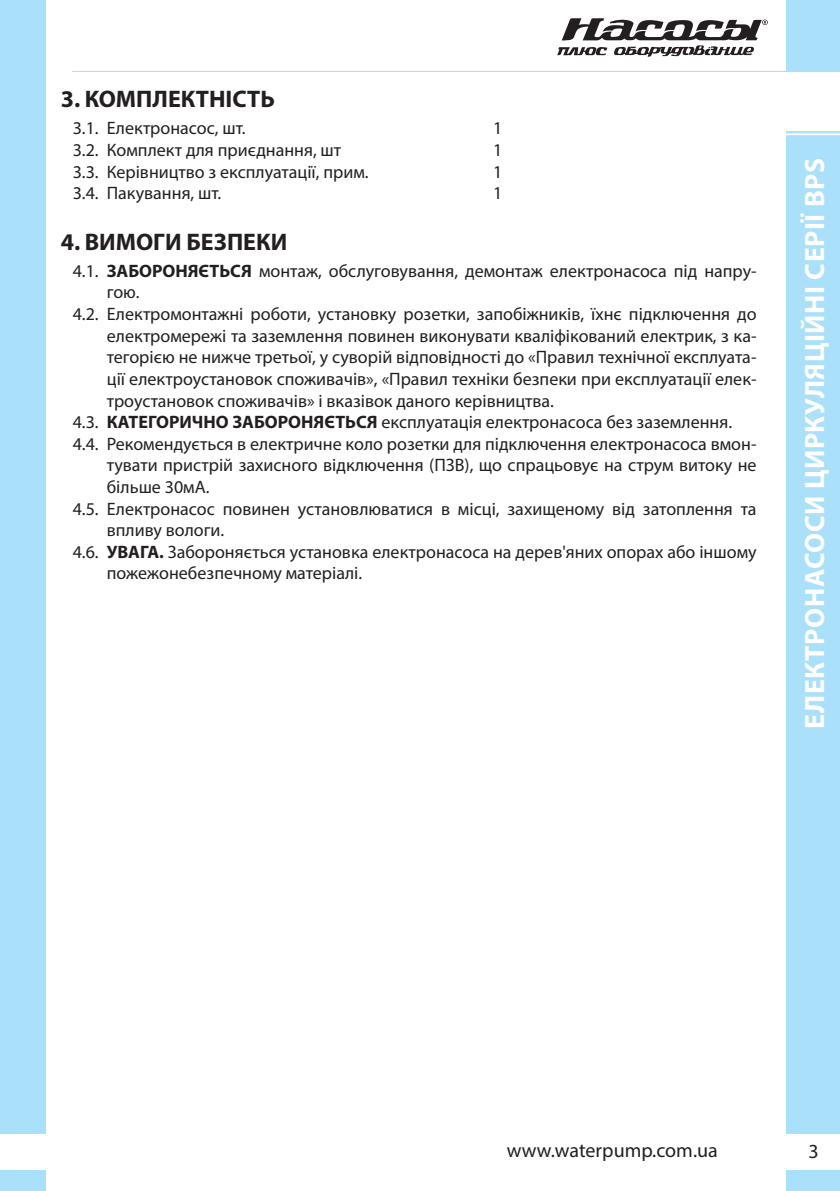
<style>
.page{position:relative;width:840px;height:1191px;background:#fff}
.page>*{position:absolute;margin:0;border:0;box-sizing:border-box;transform-origin:0 0}
.t1{font:700 28px "Myriad Pro";letter-spacing:.02em;color:#fff}
.Заголовок{font:700 24px "Myriad Pro";color:#231f20}
.t2{font:20px "Myriad Pro";color:#231f20}
.Список_цифр{font:18px/21.6px "Myriad Pro";color:#231f20}
.s1{font-weight:700}
</style>
<div class="page">
<div style="left:0;top:0;width:45px;height:1191px;background:#aae0f9"></div>
<div style="left:785px;top:0;width:54px;height:1191px;background:#aae0f9"></div>
<div style="left:0;top:1134px;width:839px;height:35px;background:#fff"></div>
<div style="left:558px;top:72px;width:281px;height:59px;background:#fff"></div>
<hr style="left:784px;top:133px;width:55px;height:2px;background:#fff">
<hr style="left:72px;top:71px;width:713px;height:1px;background:#aae0f9">
<svg style="left:557px;top:18px;width:210px;height:39px"></svg>
<p class="Заголовок" style="left:61px;top:83px;width:215px">3. КОМПЛЕКТНІСТЬ</p>
<p class="Список_цифр" style="left:73px;top:117px;width:174px">3.1. Електронасос, шт.</p>
<p class="Список_цифр" style="left:493px;top:117px;width:11px">1</p>
<p class="Список_цифр" style="left:73px;top:139px;width:270px">3.2. Комплект для приєднання, шт</p>
<p class="Список_цифр" style="left:493px;top:139px;width:11px">1</p>
<p class="Список_цифр" style="left:73px;top:160px;width:297px">3.3. Керівництво з експлуатації, прим.</p>
<p class="Список_цифр" style="left:493px;top:160px;width:11px">1</p>
<p class="Список_цифр" style="left:73px;top:182px;width:150px">3.4. Пакування, шт.</p>
<p class="Список_цифр" style="left:493px;top:182px;width:11px">1</p>
<p class="Заголовок" style="left:61px;top:226px;width:228px">4. ВИМОГИ БЕЗПЕКИ</p>
<p class="Список_цифр" style="left:107px;top:260px;width:651px;text-indent:-34px">4.1. <span class="s1">ЗАБОРОНЯЄТЬСЯ</span> монтаж, обслуговування, демонтаж електронасоса під напру&shy;гою.</p>
<p class="Список_цифр" style="left:107px;top:303px;width:651px;text-align:justify;text-indent:-34px">4.2. Електромонтажні роботи, установку розетки, запобіжників, їхнє підключення до електромережі та заземлення повинен виконувати кваліфікований електрик, з ка&shy;тегорією не нижче третьої, у суворій відповідності до «Правил технічної експлуата&shy;ції електроустановок споживачів», «Правил техніки безпеки при експлуатації елек&shy;троустановок споживачів» і вказівок даного керівництва.</p>
<p class="Список_цифр" style="left:73px;top:411px;width:660px">4.3. <span class="s1">КАТЕГОРИЧНО ЗАБОРОНЯЄТЬСЯ</span> експлуатація електронасоса без заземлення.</p>
<p class="Список_цифр" style="left:107px;top:432px;width:651px;text-align:justify;text-indent:-34px">4.4. Рекомендується в електричне коло розетки для підключення електронасоса вмон&shy;тувати пристрій захисного відключення (ПЗВ), що спрацьовує на струм витоку не більше 30мА.</p>
<p class="Список_цифр" style="left:107px;top:497px;width:651px;text-indent:-34px">4.5. Електронасос повинен установлюватися в місці, захищеному від затоплення та впливу вологи.</p>
<p class="Список_цифр" style="left:107px;top:540px;width:651px;text-indent:-34px">4.6. <span class="s1">УВАГА.</span> Забороняється установка електронасоса на дерев'яних опорах або іншому пожежонебезпечному матеріалі.</p>
<h1 class="t1" style="left:796px;top:728px;width:572px;rotate:-90deg">ЕЛЕКТРОНАСОСИ ЦИРКУЛЯЦІЙНІ СЕРІЇ BPS</h1>
<p class="t2" style="left:506px;top:1137px;width:212px">www.waterpump.com.ua</p>
<p class="t2" style="left:808px;top:1138px;width:12px">3</p>
</div>
